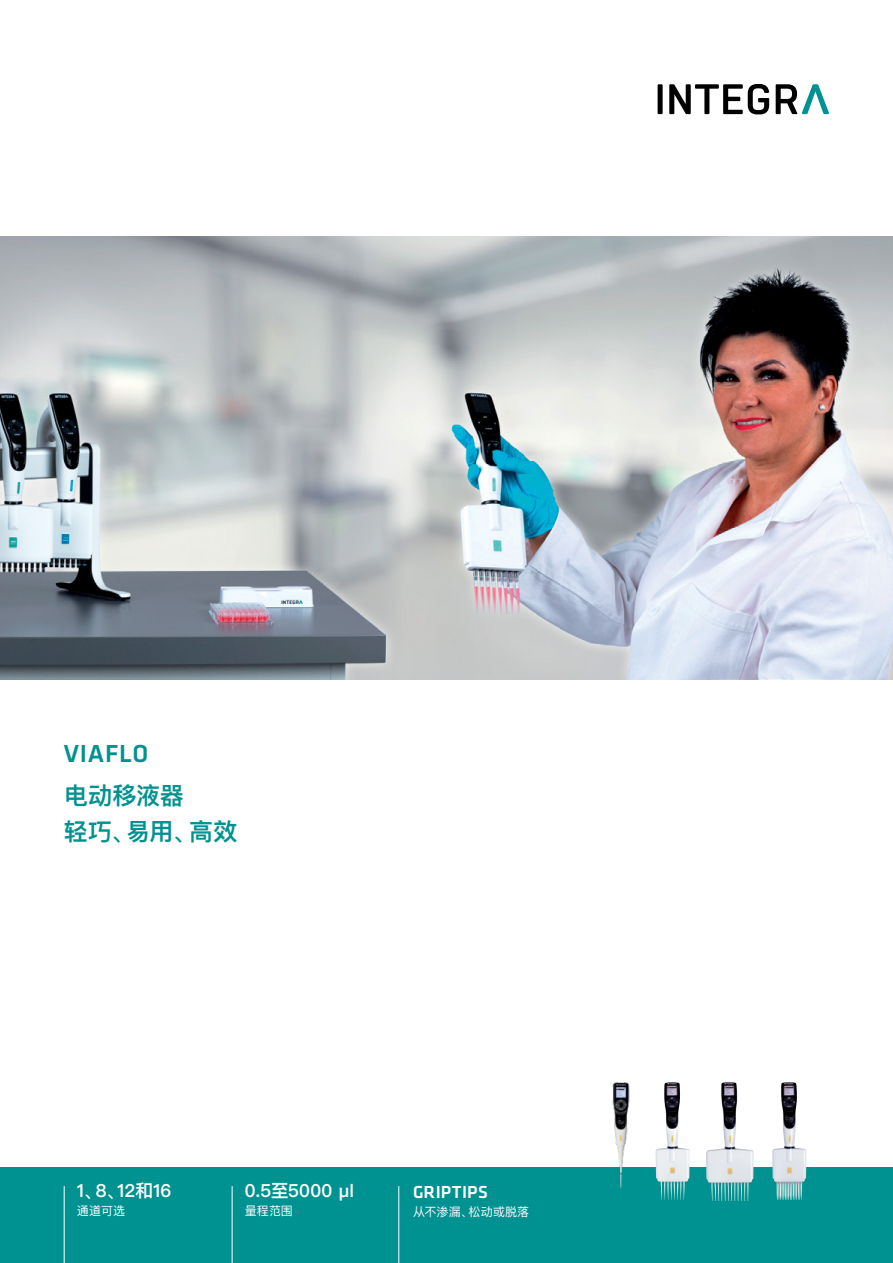
<style>
.page{position:relative;width:893px;height:1263px;background:#fff}
.page>*{position:absolute;margin:0;border:0;box-sizing:border-box;transform-origin:0 0}
.t1{font:500 25.5px "Klavika Basic";letter-spacing:.03em;color:#009290}
.t2{font:600 24px/36px "Ping Fang SC";letter-spacing:.005em;color:#009290}
.t3{font:600 18px "Ping Fang SC";color:#fff}
.t4{font:500 18px "Klavika Basic";letter-spacing:.015em;color:#fff}
.t5{font:12px "Ping Fang SC";letter-spacing:.01em;color:#fff}
</style>
<div class="page">
<div style="left:658px;top:84px;width:5px;height:30px;background:#000"></div>
<svg style="left:669px;top:84px;width:100px;height:30px"></svg>
<svg style="left:776px;top:84px;width:53px;height:30px"></svg>
<div style="left:0;top:1167px;width:893px;height:96px;background:#009290"></div>
<hr style="left:64px;top:1186px;width:1px;height:77px;background:#fff">
<hr style="left:232px;top:1186px;width:1px;height:77px;background:#fff">
<hr style="left:398px;top:1186px;width:1px;height:77px;background:#fff">
<img style="left:0;top:237px;width:893px;height:442px">
<img style="left:706px;top:1082px;width:48px;height:119px">
<img style="left:772px;top:1082px;width:26px;height:118px">
<img style="left:612px;top:1082px;width:18px;height:107px">
<img style="left:656px;top:1082px;width:34px;height:118px">
<h1 class="t1" style="left:64px;top:736px;width:86px">VIAFLO</h1>
<h2 class="t2" style="left:64px;top:777px;width:175px">电动移液器<br>轻巧、易用、高效</h2>
<p class="t3" style="left:77px;top:1180px;width:96px">1、8、12和16</p>
<p class="t5" style="left:77px;top:1203px;width:50px">通道可选</p>
<p class="t3" style="left:245px;top:1180px;width:111px">0.5至5000 µl</p>
<p class="t5" style="left:245px;top:1203px;width:50px">量程范围</p>
<p class="t4" style="left:413px;top:1179px;width:76px">GRIPTIPS</p>
<p class="t5" style="left:413px;top:1204px;width:118px">从不渗漏、松动或脱落</p>
</div>
